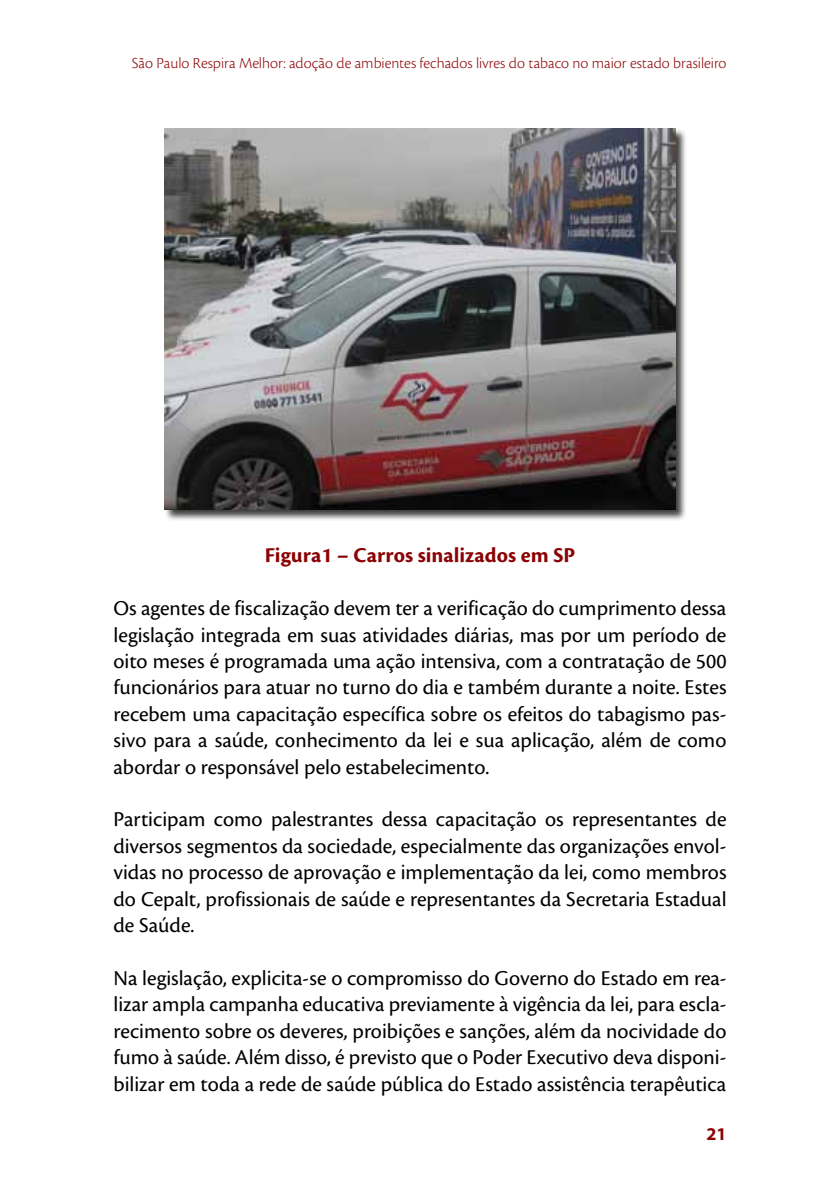
<style>
.page{position:relative;width:840px;height:1191px;background:#fff}
.page>*{position:absolute;margin:0;border:0;box-sizing:border-box;transform-origin:0 0}
.t1{font:22px/26.4px "Cronos Pro";color:#000;text-align:justify}
.t2{font:700 22px "Cronos Pro";letter-spacing:.005em;color:#8b0304}
.t3{font:700 18px "Myriad Pro";color:#8b0304}
.t4{font:300 16px "Cronos Pro";color:#8b0304}
</style>
<div class="page">
<div style="left:164px;top:128px;width:523px;height:393px;background:#000;opacity:.75"></div>
<img style="left:164px;top:128px;width:511px;height:381px">
<p class="t4" style="left:132px;top:54px;width:596px">São Paulo Respira Melhor: adoção de ambientes fechados livres do tabaco no maior estado brasileiro</p>
<p class="t2" style="left:264px;top:543px;width:312px">Figura1 – Carros sinalizados em SP</p>
<p class="t1" style="left:113px;top:595px;width:614px">Os agentes de fiscalização devem ter a verificação do cumprimento dessa legislação integrada em suas atividades diárias, mas por um período de oito meses é programada uma ação intensiva, com a contratação de 500 funcionários para atuar no turno do dia e também durante a noite. Estes recebem uma capacitação específica sobre os efeitos do tabagismo pas&shy;sivo para a saúde, conhecimento da lei e sua aplicação, além de como abordar o responsável pelo estabelecimento.</p>
<p class="t1" style="left:113px;top:806px;width:614px">Participam como palestrantes dessa capacitação os representantes de diversos segmentos da sociedade, especialmente das organizações envol&shy;vidas no processo de aprovação e implementação da lei, como membros do Cepalt, profissionais de saúde e representantes da Secretaria Estadual de Saúde.</p>
<p class="t1" style="left:113px;top:965px;width:614px">Na legislação, explicita-se o compromisso do Governo do Estado em rea&shy;lizar ampla campanha educativa previamente à vigência da lei, para escla&shy;recimento sobre os deveres, proibições e sanções, além da nocividade do fumo à saúde. Além disso, é previsto que o Poder Executivo deva disponi&shy;bilizar em toda a rede de saúde pública do Estado assistência terapêutica</p>
<p class="t3" style="left:706px;top:1122px;width:21px">21</p>
</div>
